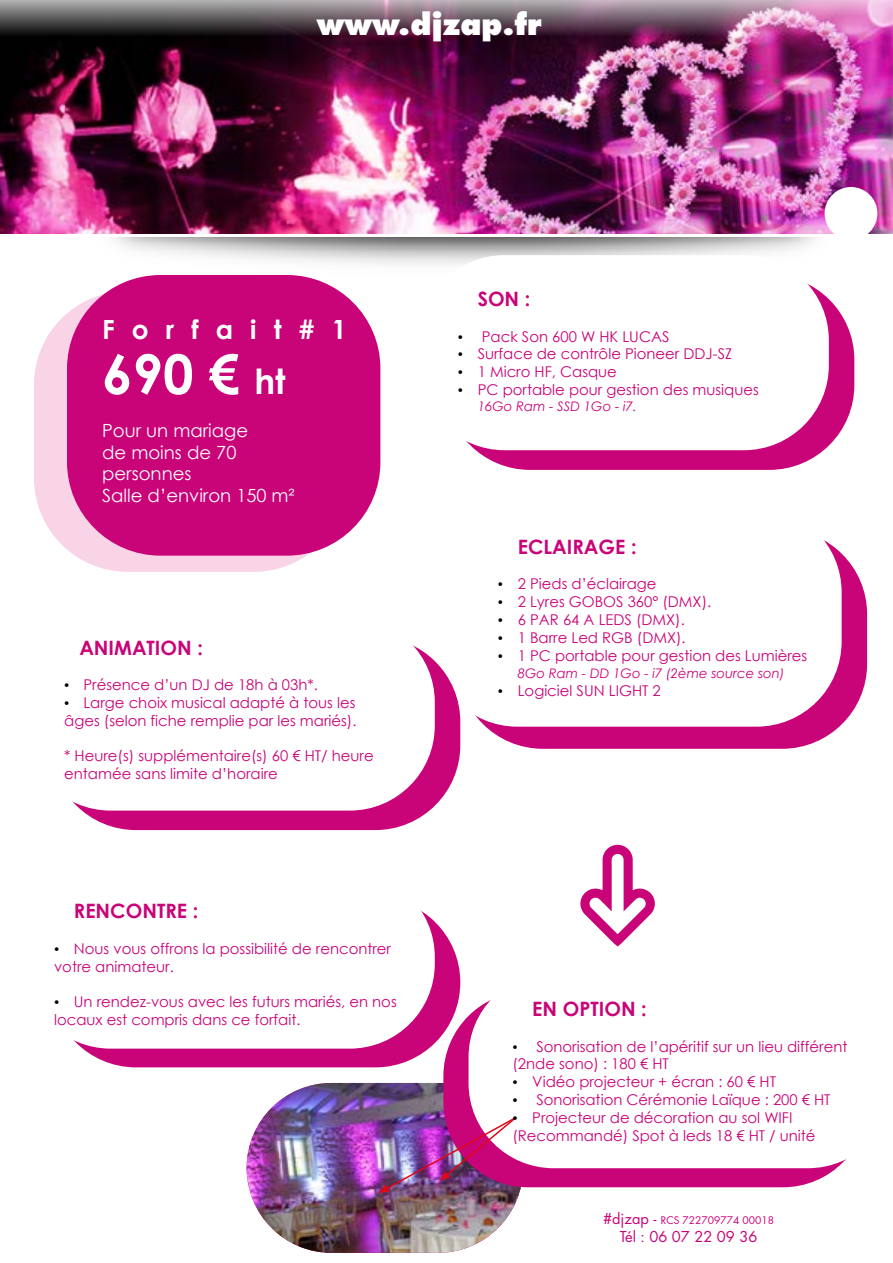
<style>
.page{position:relative;width:893px;height:1263px;background:#fff}
.page>*{position:absolute;margin:0;border:0;box-sizing:border-box;transform-origin:0 0}
.t1{font:700 54.45px "Century Gothic";color:#fff}
.t2{font:800 29.25px "Futura Std";color:#fff}
.t3{font:700 26.4px "Century Gothic";letter-spacing:.645em;color:#fff}
.t4{font:700 19.8px "Century Gothic";color:#c90378}
.t5{font:18.15px/21.8px "Century Gothic";color:#fff}
.t6{font:14.85px/17.9px "Century Gothic";color:#c90378}
.t7{font:14.55px "Futura Std";color:#c90378}
.t8{font:italic 13.2px "Century Gothic";color:#c90378}
.t9{font:10.2px "Futura Std";color:#c90378}
.s1{font-size:34.65px}
.s2{font-family:"Times New Roman";color:#000}
.s3{font-size:14.55px}
</style>
<div class="page">
<img style="left:35px;top:237px;width:820px;height:134px">
<img style="left:0;top:0;width:893px;height:234px">
<div style="left:825px;top:187px;width:52px;height:53px;background:#fff;border-radius:50%"></div>
<img style="left:247px;top:1083px;width:276px;height:170px;border-radius:85px">
<div style="left:34px;top:291px;width:313px;height:281px;background:#f9d3e6;border-radius:94px"></div>
<div style="left:67px;top:275px;width:313px;height:281px;background:#c90378;border-radius:94px"></div>
<div style="left:445px;top:275px;width:409px;height:195px;background:#c90378;border-radius:85px"></div>
<div style="left:420px;top:255px;width:409px;height:195px;background:#fff;border-radius:85px"></div>
<div style="left:458px;top:529px;width:409px;height:220px;background:#c90378;border-radius:85px"></div>
<div style="left:432px;top:507px;width:410px;height:220px;background:#fff;border-radius:85px"></div>
<div style="left:51px;top:637px;width:409px;height:193px;background:#c90378;border-radius:85px"></div>
<div style="left:26px;top:617px;width:409px;height:193px;background:#fff;border-radius:85px"></div>
<div style="left:443px;top:991px;width:425px;height:196px;background:#c90378;border-radius:85px"></div>
<div style="left:469px;top:972px;width:424px;height:196px;background:#fff;border-radius:85px"></div>
<svg style="left:580px;top:844px;width:75px;height:103px"></svg>
<div style="left:51px;top:897px;width:409px;height:170px;background:#c90378;border-radius:85px"></div>
<div style="left:26px;top:872px;width:409px;height:176px;background:#fff;border-radius:85px"></div>
<img style="left:378px;top:1116px;width:139px;height:77px">
<h2 class="t2" style="left:317px;top:5px;width:226px">www.djzap.fr</h2>
<h3 class="t3" style="left:102px;top:310px;width:246px">Forfait#1</h3>
<h1 class="t1" style="left:102px;top:333px;width:185px">690 € <span class="s1">ht</span></h1>
<p class="t5" style="left:102px;top:419px;width:194px">Pour un mariage<br>de moins de 70 personnes<br>Salle d’environ 150 m²</p>
<h3 class="t4" style="left:79px;top:632px;width:125px">ANIMATION :</h3>
<p class="t6" style="left:64px;top:676px;width:255px"><span class="s2">•</span> Présence d’un DJ de 18h à 03h*.</p>
<p class="t6" style="left:64px;top:693px;width:296px"><span class="s2">•</span> Large choix musical adapté à tous les âges (selon fiche remplie par les mariés).  </p>
<p class="t6" style="left:64px;top:747px;width:311px">* Heure(s) supplémentaire(s) 60 € HT/ heure entamée sans limite d’horaire</p>
<h3 class="t4" style="left:478px;top:284px;width:54px">SON :</h3>
<p class="t6" style="left:458px;top:327px;width:213px"><span class="s2">•</span> Pack Son 600 W HK LUCAS</p>
<p class="t6" style="left:458px;top:345px;width:276px"><span class="s2">•</span> Surface de contrôle Pioneer DDJ-SZ</p>
<p class="t6" style="left:458px;top:363px;width:161px"><span class="s2">•</span> 1 Micro HF, Casque</p>
<p class="t6" style="left:458px;top:381px;width:302px"><span class="s2">•</span> PC portable pour gestion des musiques</p>
<p class="t8" style="left:478px;top:397px;width:160px">16Go Ram - SSD 1Go - i7.</p>
<h3 class="t4" style="left:518px;top:531px;width:120px">ECLAIRAGE :</h3>
<p class="t6" style="left:498px;top:575px;width:160px"><span class="s2">•</span> 2 Pieds d’éclairage</p>
<p class="t6" style="left:498px;top:593px;width:215px"><span class="s2">•</span> 2 Lyres GOBOS 360° (DMX).</p>
<p class="t6" style="left:498px;top:610px;width:188px"><span class="s2">•</span> 6 PAR 64 A LEDS (DMX).</p>
<p class="t6" style="left:498px;top:628px;width:189px"><span class="s2">•</span> 1 Barre Led RGB (DMX).</p>
<p class="t6" style="left:498px;top:646px;width:311px"><span class="s2">•</span> 1 PC portable pour gestion des Lumières</p>
<p class="t8" style="left:518px;top:664px;width:268px">8Go Ram - DD 1Go - i7 (2ème source son)</p>
<p class="t6" style="left:498px;top:682px;width:164px"><span class="s2">•</span> Logiciel SUN LIGHT 2</p>
<h3 class="t4" style="left:74px;top:896px;width:126px">RENCONTRE :</h3>
<p class="t6" style="left:54px;top:939px;width:339px"><span class="s2">•</span> Nous vous offrons la possibilité de rencontrer votre animateur.</p>
<p class="t6" style="left:54px;top:993px;width:344px"><span class="s2">•</span> Un rendez-vous avec les futurs mariés, en nos locaux est compris dans ce forfait.</p>
<h3 class="t4" style="left:532px;top:994px;width:116px">EN OPTION :</h3>
<p class="t6" style="left:512px;top:1037px;width:336px"><span class="s2">•</span> Sonorisation de l’apéritif sur un lieu différent (2nde sono) : 180 € HT</p>
<p class="t6" style="left:512px;top:1073px;width:265px"><span class="s2">•</span> Vidéo projecteur + écran : 60 € HT</p>
<p class="t6" style="left:512px;top:1090px;width:320px"><span class="s2">•</span> Sonorisation Cérémonie Laïque : 200 € HT</p>
<p class="t6" style="left:512px;top:1108px;width:305px"><span class="s2">•</span> Projecteur de décoration au sol WIFI (Recommandé) Spot à leds 18 € HT / unité</p>
<p class="t9" style="left:603px;top:1214px;width:172px"><span class="s3">#djzap -</span> RCS 722709774 00018</p>
<p class="t7" style="left:620px;top:1227px;width:139px">Tél : 06 07 22 09 36</p>
</div>
